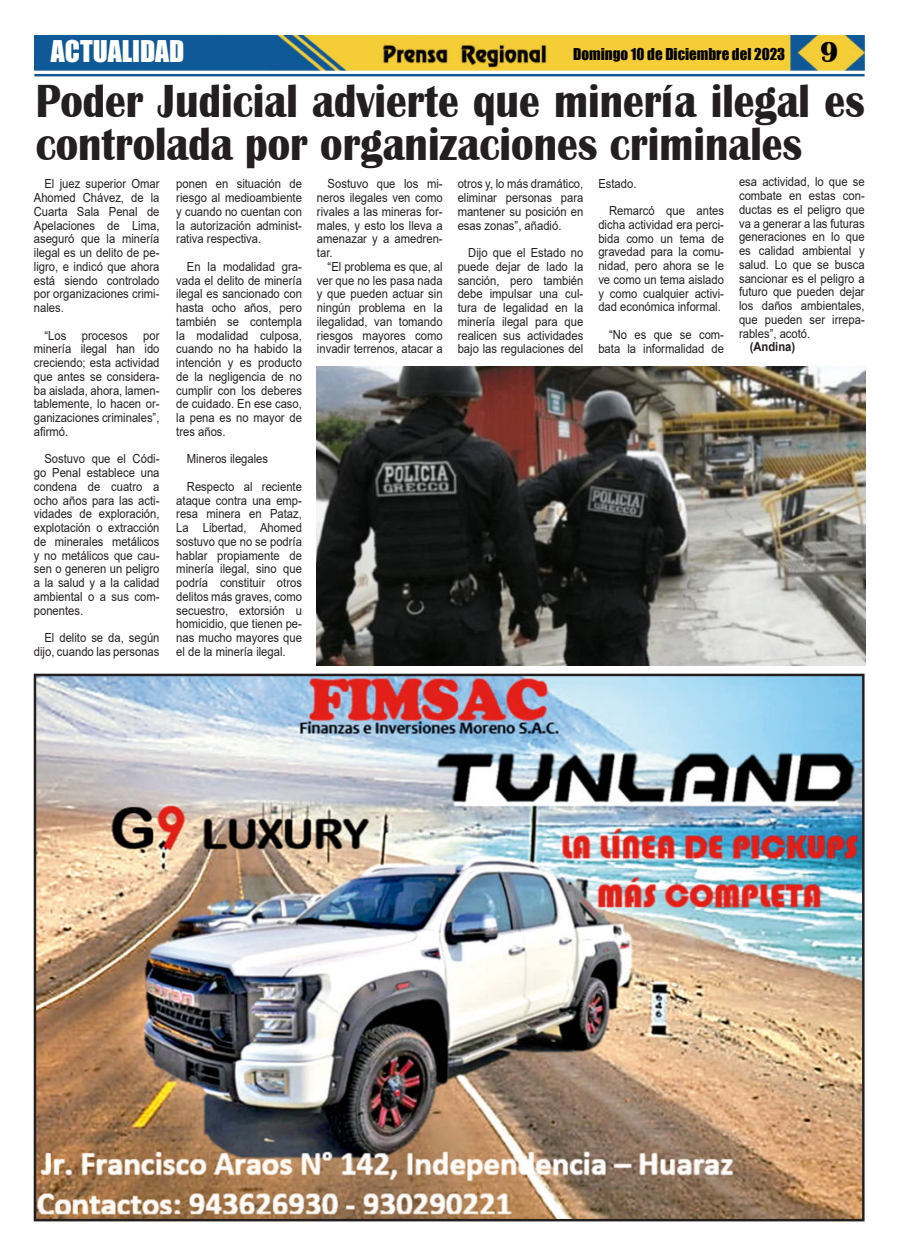
<style>
.page{position:relative;width:900px;height:1258px;background:#fff}
.page>*{position:absolute;margin:0;border:0;box-sizing:border-box;transform-origin:0 0}
.t1{font:700 47.75px/42.5px "Britannic";color:#231f20;scale:.87 1}
.t2{font:27.5px "Impact";color:#fff}
.t3{font:15px "Impact";color:#000}
.t4{font:12.5px/13.8px "Arial";color:#231f20;text-align:justify;scale:.9 1}
.t5{font:700 12.5px "Arial";color:#231f20;scale:.9 1}
.s1{font-family:"Britannic";font-weight:700;font-size:30px}
</style>
<div class="page">
<img style="left:34px;top:35px;width:831px;height:36px">
<hr style="left:34px;top:74px;width:831px;height:2px;background:#0f5998">
<img style="left:380px;top:41px;width:169px;height:27px">
<img style="left:38px;top:678px;width:823px;height:539px">
<div style="left:34px;top:674px;width:831px;height:547px;border:3px solid #231f20"></div>
<img style="left:317px;top:366px;width:549px;height:300px">
<h2 class="t2" style="left:51px;top:37px;width:135px">ACTUALIDAD</h2>
<p class="t3" style="left:573px;top:48px;width:267px">Domingo 10 de Diciembre del 2023 <span class="s1">9</span></p>
<h1 class="t1" style="left:36px;top:84px;width:955px">Poder Judicial advierte que minería ilegal es controlada por organizaciones criminales</h1>
<p class="t4" style="left:458px;top:178px;width:141px">otros y, lo más dramático, eliminar personas para mantener su posición en esas zonas”, añadió.</p>
<p class="t4" style="left:458px;top:247px;width:141px;text-indent:11px">Dijo que el Estado no puede dejar de lado la sanción, pero también debe impulsar una cul&shy;tura de legalidad en la minería ilegal para que realicen sus actividades bajo las regulaciones del</p>
<p class="t4" style="left:739px;top:176px;width:141px">esa actividad, lo que se combate en estas con&shy;ductas es el peligro que va a generar a las futuras generaciones en lo que es calidad ambiental y salud. Lo que se busca sancionar es el peligro a futuro que pueden dejar los daños ambientales, que pueden ser irrepa&shy;rables”, acotó.</p>
<p class="t5" style="left:750px;top:342px;width:52px">(Andina)</p>
<p class="t4" style="left:609px;top:171px;width:129px;line-height:27.5px;text-indent:-11px">Estado.<br>Remarcó que antes</p>
<p class="t4" style="left:598px;top:219px;width:141px">dicha actividad era perci&shy;bida como un tema de gravedad para la comu&shy;nidad, pero ahora se le ve como un tema aislado y como cualquier activi&shy;dad económica informal.</p>
<p class="t4" style="left:598px;top:329px;width:141px;text-align:right">“No es que se com&shy;bata la informalidad de</p>
<p class="t4" style="left:34px;top:178px;width:141px;text-indent:11px">El juez superior Omar Ahomed Chávez, de la Cuarta Sala Penal de Apelaciones de Lima, aseguró que la minería ilegal es un delito de pe&shy;ligro, e indicó que ahora está siendo controlado por organizaciones crimi&shy;nales.</p>
<p class="t4" style="left:44px;top:329px;width:26px">“Los</p>
<p class="t4" style="left:82px;top:329px;width:52px">procesos</p>
<p class="t4" style="left:317px;top:178px;width:141px;text-indent:11px">Sostuvo que los mi&shy;neros ilegales ven como rivales a las mineras for&shy;males, y esto los lleva a amenazar y a amedren&shy;tar.</p>
<p class="t4" style="left:317px;top:261px;width:141px;text-indent:11px">“El problema es que, al ver que no les pasa nada y que pueden actuar sin ningún problema en la ilegalidad, van tomando riesgos mayores como invadir terrenos, atacar a</p>
<p class="t4" style="left:176px;top:178px;width:141px">ponen en situación de riesgo al medioambiente y cuando no cuentan con la autorización administ&shy;rativa respectiva.</p>
<p class="t4" style="left:176px;top:261px;width:141px;text-indent:11px">En la modalidad gra&shy;vada el delito de minería ilegal es sancionado con hasta ocho años, pero también se contempla la modalidad culposa, cuando no ha habido la intención y es producto de la negligencia de no cumplir con los deberes de cuidado. En ese caso, la pena es no mayor de tres años.</p>
<p class="t4" style="left:187px;top:446px;width:129px;line-height:27.5px">Mineros ilegales<br>Respecto al reciente</p>
<p class="t4" style="left:176px;top:494px;width:141px">ataque contra una emp&shy;resa minera en Pataz, La Libertad, Ahomed sostuvo que no se podría hablar propiamente de minería ilegal, sino que podría constituir otros delitos más graves, como secuestro, extorsión u homicidio, que tienen pe&shy;nas mucho mayores que el de la minería ilegal.</p>
<p class="t4" style="left:34px;top:329px;width:141px;text-indent:109px">por minería ilegal han ido creciendo; esta actividad que antes se considera&shy;ba aislada, ahora, lamen&shy;tablemente, lo hacen or&shy;ganizaciones criminales”, afirmó.</p>
<p class="t4" style="left:34px;top:453px;width:141px;text-indent:11px">Sostuvo que el Códi&shy;go Penal establece una condena de cuatro a ocho años para las acti&shy;vidades de exploración, explotación o extracción de minerales metálicos y no metálicos que cau&shy;sen o generen un peligro a la salud y a la calidad ambiental o a sus com&shy;ponentes.</p>
<p class="t4" style="left:34px;top:632px;width:141px;text-align:right">El delito se da, según dijo, cuando las personas</p>
</div>
